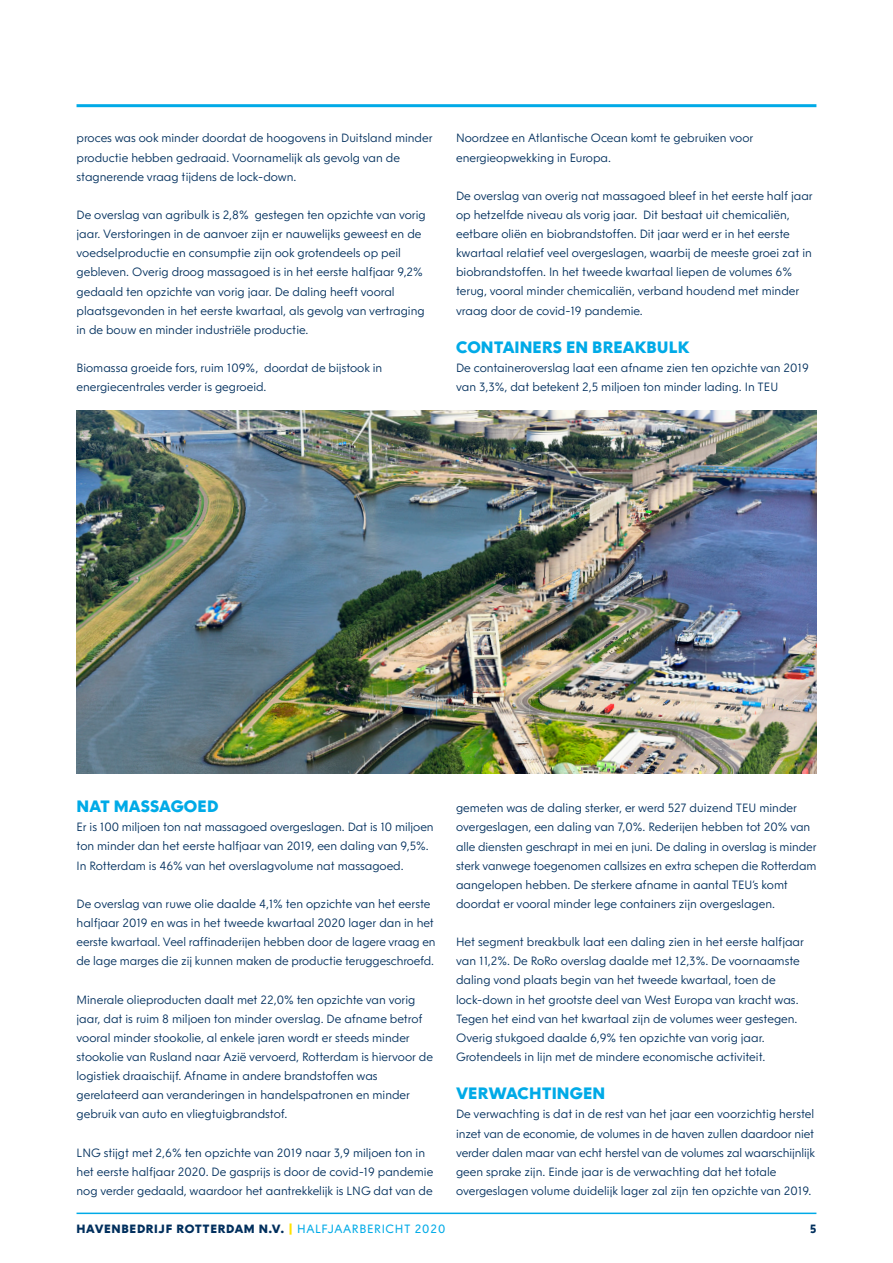
<style>
.page{position:relative;width:893px;height:1263px;background:#fff}
.page>*{position:absolute;margin:0;border:0;box-sizing:border-box;transform-origin:0 0}
.t1{font:800 16.5px "NLRTM";letter-spacing:.005em;color:#00aae7}
.t2{font:300 12px/19.2px "NLRTM";color:#002f5d}
.t3{font:800 12px "NLRTM";letter-spacing:.05em;color:#002f5d}
.t4{font:700 12px "NLRTM";color:#002f5d}
.s1{color:#ffe100}
.s2{font-weight:400;color:#00aae7}
</style>
<div class="page">
<img style="left:77px;top:410px;width:739px;height:364px">
<hr style="left:77px;top:104px;width:739px;height:3px;background:#00aae7">
<hr style="left:77px;top:1212px;width:739px;height:2px;background:#00aae7">
<p class="t2" style="left:77px;top:129px;width:358px">proces was ook minder doordat de hoogovens in Duitsland minder productie hebben gedraaid. Voornamelijk als gevolg van de stagnerende vraag tijdens de lock-down.</p>
<p class="t2" style="left:77px;top:205px;width:351px">De overslag van agribulk is 2,8% gestegen ten opzichte van vorig jaar. Verstoringen in de aanvoer zijn er nauwelijks geweest en de voedselproductie en consumptie zijn ook grotendeels op peil gebleven. Overig droog massagoed is in het eerste halfjaar 9,2% gedaald ten opzichte van vorig jaar. De daling heeft vooral plaatsgevonden in het eerste kwartaal, als gevolg van vertraging in de bouw en minder industriële productie.</p>
<p class="t2" style="left:77px;top:358px;width:307px">Biomassa groeide fors, ruim 109%, doordat de bijstook in energiecentrales verder is gegroeid.</p>
<p class="t2" style="left:456px;top:129px;width:299px">Noordzee en Atlantische Ocean komt te gebruiken voor energieopwekking in Europa.</p>
<p class="t2" style="left:456px;top:186px;width:358px">De overslag van overig nat massagoed bleef in het eerste half jaar op hetzelfde niveau als vorig jaar. Dit bestaat uit chemicaliën, eetbare oliën en biobrandstoffen. Dit jaar werd er in het eerste kwartaal relatief veel overgeslagen, waarbij de meeste groei zat in biobrandstoffen. In het tweede kwartaal liepen de volumes 6% terug, vooral minder chemicaliën, verband houdend met minder vraag door de covid-19 pandemie.</p>
<h1 class="t1" style="left:456px;top:337px;width:235px">CONTAINERS EN BREAKBULK</h1>
<p class="t2" style="left:456px;top:358px;width:354px">De containeroverslag laat een afname zien ten opzichte van 2019 van 3,3%, dat betekent 2,5 miljoen ton minder lading. In TEU</p>
<h1 class="t1" style="left:77px;top:796px;width:143px">NAT MASSAGOED</h1>
<p class="t2" style="left:77px;top:817px;width:359px">Er is 100 miljoen ton nat massagoed overgeslagen. Dat is 10 miljoen ton minder dan het eerste halfjaar van 2019, een daling van 9,5%.<br>In Rotterdam is 46% van het overslagvolume nat massagoed.</p>
<p class="t2" style="left:77px;top:894px;width:361px">De overslag van ruwe olie daalde 4,1% ten opzichte van het eerste halfjaar 2019 en was in het tweede kwartaal 2020 lager dan in het eerste kwartaal. Veel raffinaderijen hebben door de lagere vraag en de lage marges die zij kunnen maken de productie teruggeschroefd.</p>
<p class="t2" style="left:77px;top:990px;width:358px">Minerale olieproducten daalt met 22,0% ten opzichte van vorig jaar, dat is ruim 8 miljoen ton minder overslag. De afname betrof vooral minder stookolie, al enkele jaren wordt er steeds minder stookolie van Rusland naar Azië vervoerd, Rotterdam is hiervoor de logistiek draaischijf. Afname in andere brandstoffen was gerelateerd aan veranderingen in handelspatronen en minder gebruik van auto en vliegtuigbrandstof.</p>
<p class="t2" style="left:77px;top:1143px;width:358px">LNG stijgt met 2,6% ten opzichte van 2019 naar 3,9 miljoen ton in het eerste halfjaar 2020. De gasprijs is door de covid-19 pandemie nog verder gedaald, waardoor het aantrekkelijk is LNG dat van de</p>
<p class="t2" style="left:456px;top:798px;width:362px">gemeten was de daling sterker, er werd 527 duizend TEU minder overgeslagen, een daling van 7,0%. Rederijen hebben tot 20% van alle diensten geschrapt in mei en juni. De daling in overslag is minder sterk vanwege toegenomen callsizes en extra schepen die Rotterdam aangelopen hebben. De sterkere afname in aantal TEU’s komt doordat er vooral minder lege containers zijn overgeslagen.</p>
<p class="t2" style="left:456px;top:932px;width:349px">Het segment breakbulk laat een daling zien in het eerste halfjaar van 11,2%. De RoRo overslag daalde met 12,3%. De voornaamste daling vond plaats begin van het tweede kwartaal, toen de lock-down in het grootste deel van West Europa van kracht was.<br>Tegen het eind van het kwartaal zijn de volumes weer gestegen.<br>Overig stukgoed daalde 6,9% ten opzichte van vorig jaar.<br>Grotendeels in lijn met de mindere economische activiteit.</p>
<h1 class="t1" style="left:456px;top:1083px;width:151px">VERWACHTINGEN</h1>
<p class="t2" style="left:456px;top:1104px;width:360px">De verwachting is dat in de rest van het jaar een voorzichtig herstel inzet van de economie, de volumes in de haven zullen daardoor niet verder dalen maar van echt herstel van de volumes zal waarschijnlijk geen sprake zijn. Einde jaar is de verwachting dat het totale overgeslagen volume duidelijk lager zal zijn ten opzichte van 2019.</p>
<p class="t3" style="left:77px;top:1221px;width:370px">HAVENBEDRIJF ROTTERDAM N.V. <span class="s1">|</span> <span class="s2">HALFJAARBERICHT 2020</span></p>
<p class="t4" style="left:810px;top:1222px;width:8px">5</p>
</div>
